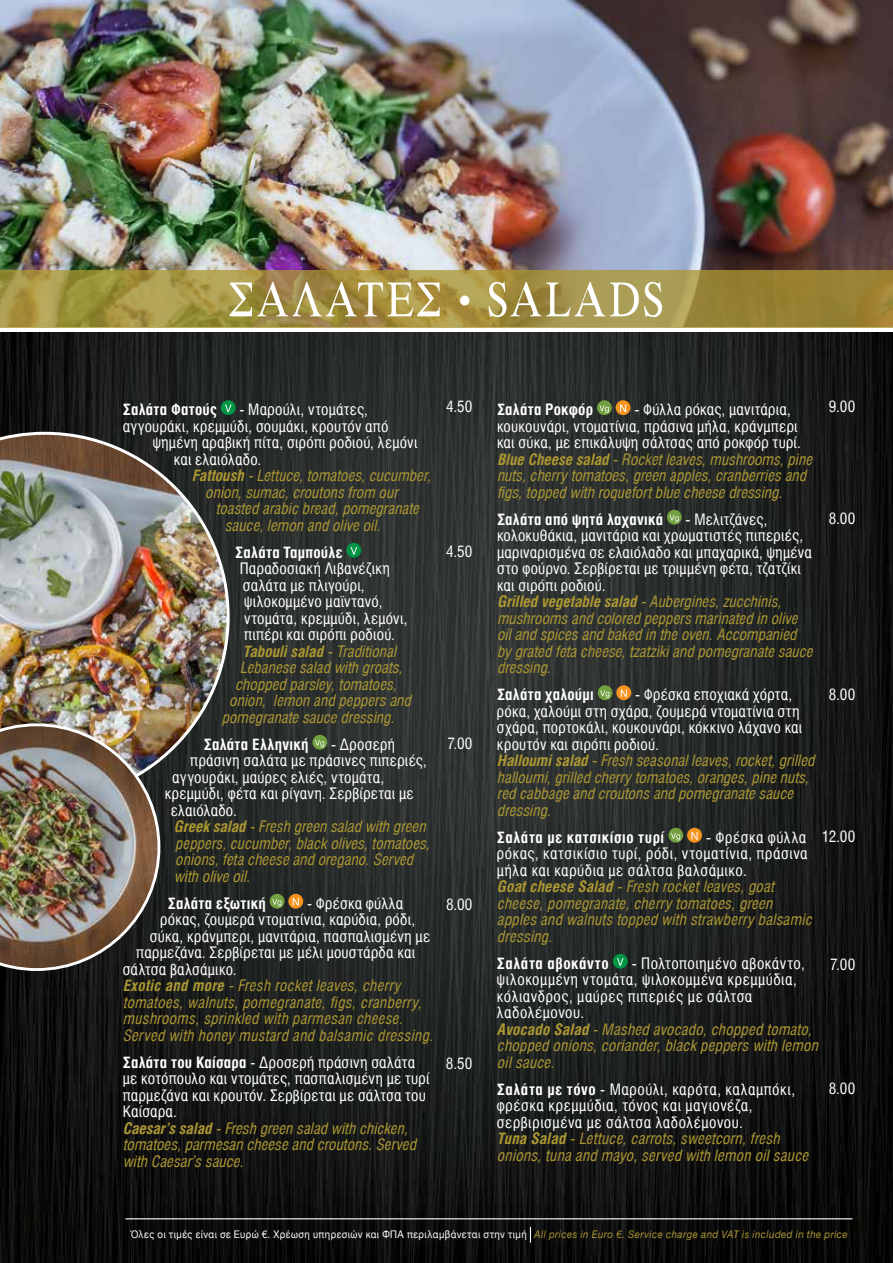
<style>
.page{position:relative;width:893px;height:1263px;background:#fff}
.page>*{position:absolute;margin:0;border:0;box-sizing:border-box;transform-origin:0 0}
.t1{font:51px "Mg Times Cond";letter-spacing:.06em;color:#fff}
.t2{font:italic 15.75px/16.5px "Mg Helvetica Cond";letter-spacing:.005em;color:#ac9732}
.t3{font:15.75px/16.5px "Mg Helvetica Cond";letter-spacing:.015em;color:#fff}
.t4{font:15.75px/16.5px "Mg Helvetica Cond";letter-spacing:.035em;color:#fff}
.t5{font:italic 15.75px "Mg Helvetica Cond";letter-spacing:.025em;color:#ac9732}
.t6{font:700 15.75px "Mg Helvetica Cond";letter-spacing:.02em;color:#fff}
.t7{font:italic 700 15.75px "Mg Helvetica Cond";letter-spacing:.005em;color:#ac9732}
.t8{font:10.5px "Helvetica Neue";letter-spacing:.045em;color:#fff;scale:.92 1}
.s1{font-size:24px}
.s2{font-weight:700}
.s3{font-weight:400}
.s4{font-weight:700;font-style:italic;color:#ac9732}
.s5{font-style:italic;color:#ac9732}
.s6{font-style:normal;color:#fff}
</style>
<div class="page">
<img style="left:0;top:332px;width:893px;height:931px">
<svg style="left:530px;top:1227px;width:1px;height:15px"></svg>
<hr style="left:125px;top:1218px;width:728px;height:1px;background:#fff">
<img style="left:0;top:0;width:893px;height:270px">
<img style="left:0;top:430px;width:231px;height:373px">
<img style="left:0;top:722px;width:162px;height:250px">
<svg style="left:0;top:270px;width:893px;height:57px;background:#a18f41"></svg>
<div style="left:221px;top:400px;width:15px;height:15px;background:#009444;border-radius:50%"></div>
<svg style="left:225px;top:404px;width:7px;height:8px"></svg>
<div style="left:346px;top:543px;width:15px;height:15px;background:#009444;border-radius:50%"></div>
<svg style="left:351px;top:547px;width:6px;height:8px"></svg>
<svg style="left:312px;top:735px;width:15px;height:15px"></svg>
<svg style="left:315px;top:740px;width:9px;height:7px"></svg>
<svg style="left:270px;top:894px;width:15px;height:15px"></svg>
<svg style="left:272px;top:899px;width:9px;height:7px"></svg>
<svg style="left:288px;top:894px;width:15px;height:15px"></svg>
<svg style="left:293px;top:898px;width:6px;height:8px"></svg>
<div style="left:597px;top:400px;width:15px;height:15px;background:#729f40;border-radius:50%"></div>
<svg style="left:600px;top:405px;width:9px;height:8px"></svg>
<svg style="left:616px;top:400px;width:15px;height:15px"></svg>
<svg style="left:620px;top:404px;width:6px;height:8px"></svg>
<div style="left:667px;top:510px;width:15px;height:15px;background:#729f40;border-radius:50%"></div>
<svg style="left:669px;top:515px;width:10px;height:7px"></svg>
<svg style="left:598px;top:685px;width:15px;height:15px"></svg>
<svg style="left:600px;top:690px;width:9px;height:8px"></svg>
<svg style="left:616px;top:685px;width:15px;height:15px"></svg>
<svg style="left:621px;top:689px;width:6px;height:8px"></svg>
<svg style="left:668px;top:828px;width:15px;height:15px"></svg>
<svg style="left:671px;top:833px;width:9px;height:7px"></svg>
<div style="left:687px;top:828px;width:15px;height:15px;background:#f7941e;border-radius:50%"></div>
<svg style="left:691px;top:832px;width:7px;height:8px"></svg>
<div style="left:613px;top:954px;width:15px;height:15px;background:#009444;border-radius:50%"></div>
<svg style="left:617px;top:958px;width:7px;height:8px"></svg>
<h1 class="t1" style="left:229px;top:271px;width:436px">ΣΑΛΆΤΕΣ <span class="s1">•</span> SALADS</h1>
<p class="t6" style="left:123px;top:401px;width:96px">Σαλάτα Φατούς</p>
<p class="t3" style="left:239px;top:401px;width:130px">- Μαρούλι, ντομάτες,</p>
<p class="t3" style="left:123px;top:418px;width:267px">αγγουράκι, κρεμμύδι, σουμάκι, κρουτόν από</p>
<p class="t3" style="left:153px;top:434px;width:266px">ψημένη αραβική πίτα, σιρόπι ροδιού, λεμόνι</p>
<p class="t3" style="left:174px;top:451px;width:89px">και ελαιόλαδο.</p>
<p class="t2" style="left:192px;top:467px;width:241px"><span class="s2">Fattoush</span> - Lettuce, tomatoes, cucumber,</p>
<p class="t2" style="left:205px;top:484px;width:194px">onion, sumac, croutons from our</p>
<p class="t2" style="left:216px;top:500px;width:205px">toasted arabic bread, pomegranate</p>
<p class="t2" style="left:225px;top:517px;width:157px">sauce, lemon and olive oil.</p>
<p class="t6" style="left:235px;top:543px;width:109px">Σαλάτα Ταμπούλε</p>
<p class="t3" style="left:240px;top:560px;width:152px">Παραδοσιακή Λιβανέζικη</p>
<p class="t3" style="left:243px;top:577px;width:123px">σαλάτα με πλιγούρι,</p>
<p class="t3" style="left:244px;top:593px;width:140px">ψιλοκομμένο μαϊντανό,</p>
<p class="t3" style="left:244px;top:610px;width:165px">ντομάτα, κρεμμύδι, λεμόνι,</p>
<p class="t3" style="left:244px;top:626px;width:152px">πιπέρι και σιρόπι ροδιού.</p>
<p class="t7" style="left:243px;top:642px;width:155px">Tabouli salad <span class="s3">- Traditional</span></p>
<p class="t2" style="left:240px;top:659px;width:164px">Lebanese salad with groats,</p>
<p class="t2" style="left:235px;top:676px;width:163px">chopped parsley, tomatoes,</p>
<p class="t2" style="left:229px;top:692px;width:183px">onion, lemon and peppers and</p>
<p class="t2" style="left:222px;top:709px;width:174px">pomegranate sauce dressing.</p>
<p class="t6" style="left:204px;top:735px;width:106px">Σαλάτα Ελληνική</p>
<p class="t3" style="left:331px;top:736px;width:65px">- Δροσερή</p>
<p class="t3" style="left:190px;top:752px;width:238px">πράσινη σαλάτα με πράσινες πιπεριές,</p>
<p class="t3" style="left:172px;top:769px;width:213px">αγγουράκι, μαύρες ελιές, ντομάτα,</p>
<p class="t3" style="left:165px;top:785px;width:250px">κρεμμύδι, φέτα και ρίγανη. Σερβίρεται με</p>
<p class="t3" style="left:171px;top:802px;width:68px">ελαιόλαδο.</p>
<p class="t2" style="left:174px;top:818px;width:253px"><span class="s2">Greek salad</span> - Fresh green salad with green</p>
<p class="t2" style="left:175px;top:835px;width:256px">peppers, cucumber, black olives, tomatoes,</p>
<p class="t2" style="left:175px;top:851px;width:239px">onions, feta cheese and oregano. Served</p>
<p class="t2" style="left:174px;top:868px;width:78px">with olive oil.</p>
<p class="t6" style="left:168px;top:894px;width:100px">Σαλάτα εξωτική</p>
<p class="t3" style="left:307px;top:895px;width:98px">- Φρέσκα φύλλα</p>
<p class="t3" style="left:160px;top:911px;width:256px">ρόκας, ζουμερά ντοματίνια, καρύδια, ρόδι,</p>
<p class="t3" style="left:150px;top:928px;width:282px">σύκα, κράνμπερι, μανιτάρια, πασπαλισμένη με</p>
<p class="t3" style="left:136px;top:944px;width:280px">παρμεζάνα. Σερβίρεται με μέλι μουστάρδα και</p>
<p class="t3" style="left:123px;top:961px;width:115px">σάλτσα βαλσάμικο.</p>
<p class="t5" style="left:123px;top:976px;width:279px"><span class="s2">Exotic and more</span> - Fresh rocket leaves, cherry</p>
<p class="t5" style="left:123px;top:993px;width:300px">tomatoes, walnuts, pomegranate, figs, cranberry,</p>
<p class="t5" style="left:123px;top:1009px;width:281px">mushrooms, sprinkled with parmesan cheese.</p>
<p class="t5" style="left:123px;top:1026px;width:312px">Served with honey mustard and balsamic dressing.</p>
<p class="t3" style="left:123px;top:1054px;width:308px"><span class="s2">Σαλάτα του Καίσαρα</span> - ∆ροσερή πράσινη σαλάτα με κοτόπουλο και ντομάτες, πασπαλισμένη με τυρί παρμεζάνα και κρουτόν. Σερβίρεται με σάλτσα του Καίσαρα.<br><span class="s4">Caesar’s salad</span> <span class="s5">- Fresh green salad with chicken, tomatoes, parmesan cheese and croutons. Served with Caesar’s sauce.</span></p>
<p class="t3" style="left:446px;top:398px;width:28px">4.50</p>
<p class="t3" style="left:446px;top:543px;width:28px">4.50</p>
<p class="t3" style="left:447px;top:735px;width:27px">7.00</p>
<p class="t3" style="left:446px;top:896px;width:28px">8.00</p>
<p class="t3" style="left:446px;top:1055px;width:28px">8.50</p>
<p class="t3" style="left:829px;top:398px;width:28px">9.00</p>
<p class="t6" style="left:497px;top:401px;width:98px">Σαλάτα Ροκφόρ</p>
<p class="t2" style="left:497px;top:401px;width:317px;text-indent:137px"><span class="s6">- Φύλλα ρόκας, μανιτάρια, κουκουνάρι, ντοματίνια, πράσινα μήλα, κράνμπερι και σύκα, με επικάλυψη σάλτσας από ροκφόρ τυρί.<br></span><span class="s2">Blue Cheese salad</span> - Rocket leaves, mushrooms, pine nuts, cherry tomatoes, green apples, cranberries and figs, topped with roquefort blue cheese dressing.</p>
<p class="t6" style="left:497px;top:510px;width:168px">Σαλάτα από ψητά λαχανικά</p>
<p class="t3" style="left:829px;top:510px;width:28px">8.00</p>
<p class="t2" style="left:497px;top:511px;width:317px;text-indent:189px"><span class="s6">- Μελιτζάνες, κολοκυθάκια, μανιτάρια και χρωματιστές πιπεριές, μαριναρισμένα σε ελαιόλαδο και μπαχαρικά, ψημένα στο φούρνο. Σερβίρεται με τριμμένη φέτα, τζατζίκι και σιρόπι ροδιού.<br></span><span class="s2">Grilled vegetable salad</span> - Aubergines, zucchinis, mushrooms and colored peppers marinated in olive oil and spices and baked in the oven. Accompanied by grated feta cheese, tzatziki and pomegranate sauce dressing.</p>
<p class="t6" style="left:497px;top:686px;width:98px">Σαλάτα χαλούμι</p>
<p class="t3" style="left:829px;top:686px;width:28px">8.00</p>
<p class="t2" style="left:497px;top:686px;width:319px;text-indent:138px"><span class="s6">- Φρέσκα εποχιακά χόρτα, ρόκα, χαλούμι στη σχάρα, ζουμερά ντοματίνια στη σχάρα, πορτοκάλι, κουκουνάρι, κόκκινο λάχανο και κρουτόν και σιρόπι ροδιού.<br></span><span class="s2">Halloumi salad</span> - Fresh seasonal leaves, rocket, grilled halloumi, grilled cherry tomatoes, oranges, pine nuts, red cabbage and croutons and pomegranate sauce dressing.</p>
<p class="t6" style="left:497px;top:828px;width:169px">Σαλάτα με κατσικίσιο τυρί</p>
<p class="t3" style="left:822px;top:828px;width:35px">12.00</p>
<p class="t2" style="left:497px;top:829px;width:316px;text-indent:209px"><span class="s6">- Φρέσκα φύλλα ρόκας, κατσικίσιο τυρί, ρόδι, ντοματίνια, πράσινα μήλα και καρύδια με σάλτσα βαλσάμικο.<br></span><span class="s2">Goat cheese Salad</span> - Fresh rocket leaves, goat cheese, pomegranate, cherry tomatoes, green apples and walnuts topped with strawberry balsamic dressing.</p>
<p class="t6" style="left:497px;top:954px;width:113px">Σαλάτα αβοκάντο</p>
<p class="t4" style="left:497px;top:955px;width:323px;text-indent:135px">- Πολτοποιημένο αβοκάντο, ψιλοκομμένη ντομάτα, ψιλοκομμένα κρεμμύδια, κόλιανδρος, μαύρες πιπεριές με σάλτσα λαδολέμονου.<br><span class="s4">Avocado Salad</span> <span class="s5">- Mashed avocado, chopped tomato, chopped onions, coriander, black peppers with lemon oil sauce.</span></p>
<p class="t4" style="left:497px;top:1081px;width:313px"><span class="s2">Σαλάτα με τόνο</span> - Μαρούλι, καρότα, καλαμπόκι, φρέσκα κρεμμύδια, τόνος και μαγιονέζα, σερβιρισμένα με σάλτσα λαδολέμονου.<br><span class="s4">Tuna Salad</span> <span class="s5">- Lettuce, carrots, sweetcorn, fresh onions, tuna and mayo, served with lemon oil sauce</span></p>
<p class="t3" style="left:830px;top:956px;width:27px">7.00</p>
<p class="t3" style="left:829px;top:1080px;width:28px">8.00</p>
<p class="t8" style="left:130px;top:1227px;width:781px">Όλες οι τιμές είναι σε Ευρώ €. Χρέωση υπηρεσιών και ΦΠΑ περιλαμβάνεται στην τιμή <span class="s5">All prices in Euro €. Service charge and VAT is included in the price</span></p>
</div>
